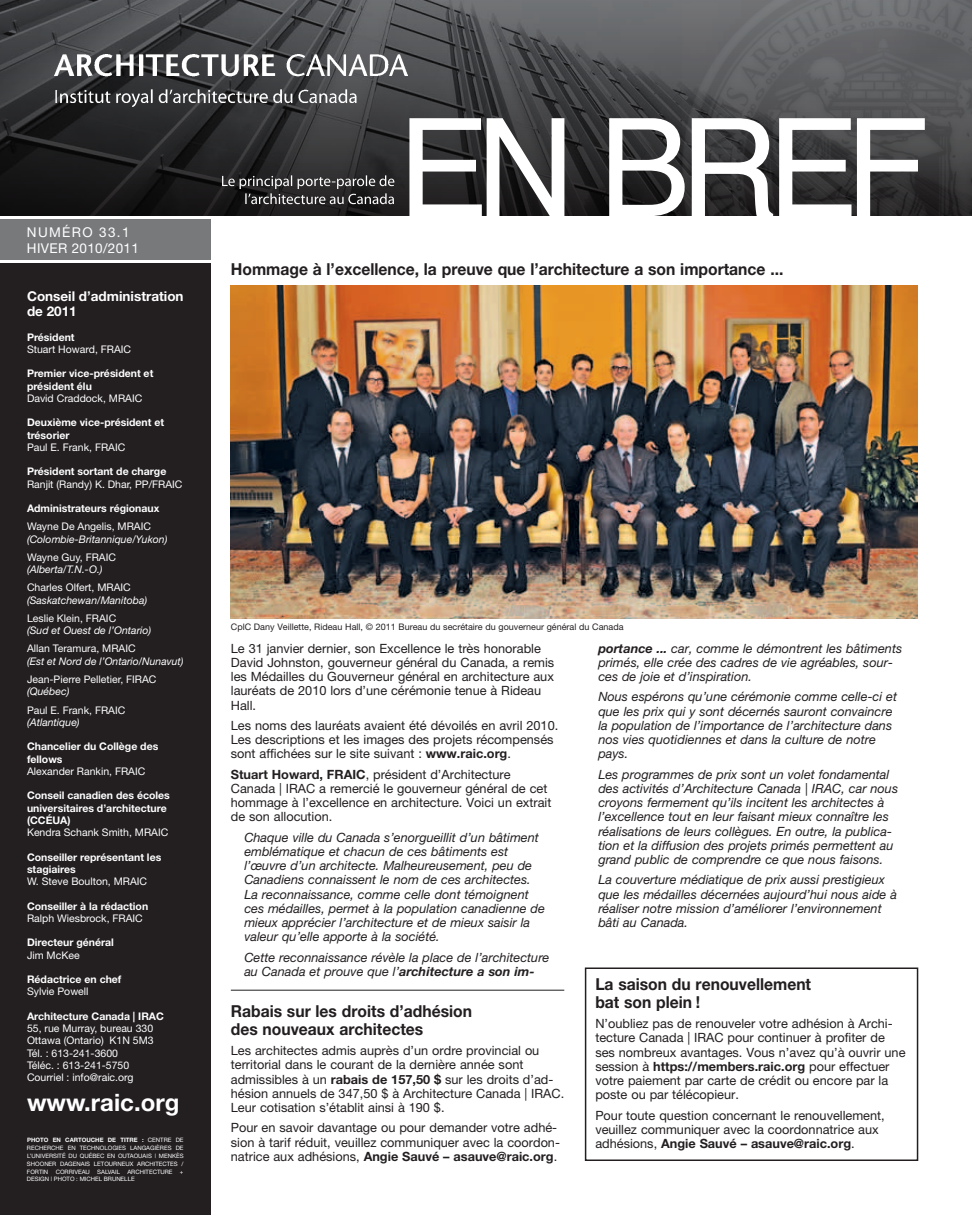
<style>
.page{position:relative;width:972px;height:1215px;background:#fff}
.page>*{position:absolute;margin:0;border:0;box-sizing:border-box;transform-origin:0 0}
.t1{font:700 24px "Helvetica Neue";color:#fff}
.t2{font:700 16.5px/18px "Helvetica Neue LT Std";color:#231f20;scale:.95 1}
.t3{font:700 13.5px/15.3px "Helvetica Neue";color:#fff}
.t4{font:13.5px/16.5px "Helvetica Neue";letter-spacing:.025em;color:#fff}
.t5{font:12.75px/14.2px "Helvetica Neue LT Std";color:#231f20}
.t6{font:italic 12.75px/14.2px "Helvetica Neue LT Std";color:#231f20}
.t7{font:10.5px/12.3px "Helvetica Neue LT Std";color:#fff}
.t8{font:700 10.5px/12.3px "Helvetica Neue LT Std";color:#fff}
.t9{font:italic 10.5px "Helvetica Neue LT Std";color:#fff}
.t10{font:9px "Helvetica Neue LT Std";color:#231f20}
.t11{font:6px/7.8px "Helvetica Neue";color:#fff;text-align:justify}
.s1{font-weight:700}
</style>
<div class="page">
<div style="left:0;top:263px;width:211px;height:952px;background:#231f20"></div>
<div style="left:0;top:219px;width:211px;height:41px;background:#77797b"></div>
<img style="left:0;top:0;width:682px;height:216px">
<img style="left:682px;top:0;width:290px;height:216px">
<img style="left:54px;top:54px;width:354px;height:53px">
<svg style="left:409px;top:118px;width:516px;height:98px"></svg>
<svg style="left:222px;top:175px;width:172px;height:29px"></svg>
<img style="left:231px;top:286px;width:687px;height:333px">
<div style="left:585px;top:968px;width:333px;height:193px;border:2px solid #231f20"></div>
<hr style="left:231px;top:990px;width:333px;height:1px;background:#231f20">
<p class="t4" style="left:27px;top:223px;width:114px">NUMÉRO 33.1<br>HIVER 2010/2011</p>
<p class="t3" style="left:27px;top:288px;width:158px">Conseil d’administration de 2011</p>
<p class="t8" style="left:27px;top:330px;width:49px">Président</p>
<p class="t7" style="left:27px;top:343px;width:106px">Stuart Howard, FRAIC</p>
<p class="t8" style="left:27px;top:367px;width:128px">Premier vice-président et président élu</p>
<p class="t7" style="left:27px;top:392px;width:117px">David Craddock, MRAIC</p>
<p class="t8" style="left:27px;top:416px;width:139px">Deuxième vice-président et trésorier</p>
<p class="t7" style="left:27px;top:441px;width:100px">Paul E. Frank, FRAIC</p>
<p class="t8" style="left:27px;top:465px;width:141px">Président sortant de charge</p>
<p class="t7" style="left:27px;top:478px;width:157px">Ranjit (Randy) K. Dhar, PP/FRAIC</p>
<p class="t8" style="left:27px;top:502px;width:134px">Administrateurs régionaux</p>
<p class="t7" style="left:27px;top:520px;width:126px">Wayne De Angelis, MRAIC</p>
<p class="t9" style="left:27px;top:533px;width:142px">(Colombie-Britannique/Yukon)</p>
<p class="t7" style="left:27px;top:551px;width:91px">Wayne Guy, FRAIC</p>
<p class="t9" style="left:27px;top:563px;width:77px">(Alberta/T.N.-O.)</p>
<p class="t7" style="left:27px;top:581px;width:105px">Charles Olfert, MRAIC</p>
<p class="t9" style="left:27px;top:594px;width:122px">(Saskatchewan/Manitoba)</p>
<p class="t7" style="left:27px;top:612px;width:91px">Leslie Klein, FRAIC</p>
<p class="t9" style="left:27px;top:624px;width:126px">(Sud et Ouest de l’Ontario)</p>
<p class="t7" style="left:27px;top:642px;width:110px">Allan Teramura, MRAIC</p>
<p class="t9" style="left:27px;top:655px;width:158px">(Est et Nord de l’Ontario/Nunavut)</p>
<p class="t7" style="left:27px;top:673px;width:131px">Jean-Pierre Pelletier, FIRAC</p>
<p class="t9" style="left:27px;top:685px;width:44px">(Québec)</p>
<p class="t7" style="left:27px;top:703px;width:100px">Paul E. Frank, FRAIC</p>
<p class="t9" style="left:27px;top:716px;width:54px">(Atlantique)</p>
<p class="t8" style="left:27px;top:740px;width:133px">Chancelier du Collège des fellows</p>
<p class="t7" style="left:27px;top:765px;width:120px">Alexander Rankin, FRAIC</p>
<p class="t8" style="left:27px;top:789px;width:144px">Conseil canadien des écoles universitaires d’architecture (CCÉUA)</p>
<p class="t7" style="left:27px;top:826px;width:143px">Kendra Schank Smith, MRAIC</p>
<p class="t8" style="left:27px;top:850px;width:136px">Conseiller représentant les stagiaires</p>
<p class="t7" style="left:27px;top:875px;width:122px">W. Steve Boulton, MRAIC</p>
<p class="t8" style="left:27px;top:899px;width:123px">Conseiller à la rédaction</p>
<p class="t7" style="left:27px;top:912px;width:117px">Ralph Wiesbrock, FRAIC</p>
<p class="t8" style="left:27px;top:936px;width:88px">Directeur général</p>
<p class="t7" style="left:27px;top:949px;width:54px">Jim McKee</p>
<p class="t8" style="left:27px;top:973px;width:96px">Rédactrice en chef</p>
<p class="t7" style="left:27px;top:985px;width:63px">Sylvie Powell</p>
<p class="t8" style="left:27px;top:1010px;width:138px">Architecture Canada | IRAC</p>
<p class="t7" style="left:27px;top:1022px;width:128px">55, rue Murray, bureau 330<br>Ottawa (Ontario) K1N 5M3<br>Tél. : 613-241-3600<br>Téléc. : 613-241-5750<br>Courriel : info@raic.org</p>
<h1 class="t1" style="left:27px;top:1088px;width:154px">www.raic.org</h1>
<p class="t11" style="left:27px;top:1136px;width:158px"><span class="s1">photo en cartouche de titre :</span> CENTRE DE RECHERCHE EN TECHNOLOGIES LANGAGIÈRES DE L’UNIVERSITÉ DU QUÉBEC EN OUTAOUAIS | MENKÈS SHOONER DAGENAIS LETOURNEUX ARCHITECTES / FORTIN CORR IVEAU SALVAIL</p>
<p class="t11" style="left:27px;top:1167px;width:158px;text-indent:100px">ARCHITECTURE +<br>DESIGN | PHOTO : MICHEL BRUNELLE</p>
<p class="t2" style="left:231px;top:260px;width:583px">Hommage à l’excellence, la preuve que l’architecture a son importance ...</p>
<p class="t10" style="left:231px;top:621px;width:394px">CplC Dany Veillette, Rideau Hall, © 2011 Bureau du secrétaire du gouverneur général du Canada</p>
<p class="t5" style="left:231px;top:641px;width:325px">Le 31 janvier dernier, son Excellence le très honorable David Johnston, gouverneur général du Canada, a remis les Médailles du Gouverneur général en architecture aux lauréats de 2010 lors d’une cérémonie tenue à Rideau Hall.</p>
<p class="t5" style="left:231px;top:718px;width:329px">Les noms des lauréats avaient été dévoilés en avril 2010.<br>Les descriptions et les images des projets récompensés sont affichées sur le site suivant : <span class="s1">www.raic.org</span>.</p>
<p class="t5" style="left:231px;top:767px;width:322px"><span class="s1">Stuart Howard, FRAIC</span>, président d’Architecture Canada | IRAC a remercié le gouverneur général de cet hommage à l’excellence en architecture. Voici un extrait de son allocution.</p>
<p class="t6" style="left:244px;top:830px;width:302px">Chaque ville du Canada s’enorgueillit d’un bâtiment emblématique et chacun de ces bâtiments est l’œuvre d’un architecte. Malheureusement, peu de Canadiens connaissent le nom de ces architectes.<br>La reconnaissance, comme celle dont témoignent ces médailles, permet à la population canadienne de mieux apprécier l’architecture et de mieux saisir la valeur qu’elle apporte à la société.</p>
<p class="t6" style="left:244px;top:950px;width:307px">Cette reconnaissance révèle la place de l’architecture au Canada et prouve que l’<span class="s1">architecture a son im-</span></p>
<p class="t2" style="left:231px;top:1002px;width:255px">Rabais sur les droits d’adhésion des nouveaux architectes</p>
<p class="t5" style="left:231px;top:1043px;width:335px">Les architectes admis auprès d’un ordre provincial ou territorial dans le courant de la dernière année sont admissibles à un <span class="s1">rabais de 157,50 $</span> sur les droits d’ad&shy;hésion annuels de 347,50 $ à Architecture Canada | IRAC.<br>Leur cotisation s’établit ainsi à 190 $.</p>
<p class="t5" style="left:231px;top:1120px;width:331px">Pour en savoir davantage ou pour demander votre adhé&shy;sion à tarif réduit, veuillez communiquer avec la coordon&shy;natrice aux adhésions, <span class="s1">Angie Sauvé – asauve@raic.org</span>.</p>
<p class="t6" style="left:598px;top:641px;width:305px"><span class="s1">portance ...</span> car, comme le démontrent les bâtiments primés, elle crée des cadres de vie agréables, sour&shy;ces de joie et d’inspiration.</p>
<p class="t6" style="left:598px;top:689px;width:300px">Nous espérons qu’une cérémonie comme celle-ci et que les prix qui y sont décernés sauront convaincre la population de l’importance de l’architecture dans nos vies quotidiennes et dans la culture de notre pays.</p>
<p class="t6" style="left:598px;top:767px;width:301px">Les programmes de prix sont un volet fondamental des activités d’Architecture Canada | IRAC, car nous croyons fermement qu’ils incitent les architectes à l’excellence tout en leur faisant mieux connaître les réalisations de leurs collègues. En outre, la publica&shy;tion et la diffusion des projets primés permettent au grand public de comprendre ce que nous faisons.</p>
<p class="t6" style="left:598px;top:873px;width:300px">La couverture médiatique de prix aussi prestigieux que les médailles décernées aujourd’hui nous aide à réaliser notre mission d’améliorer l’environnement bâti au Canada.</p>
<p class="t2" style="left:595px;top:975px;width:229px">La saison du renouvellement bat son plein !</p>
<p class="t5" style="left:595px;top:1016px;width:312px">N’oubliez pas de renouveler votre adhésion à Archi&shy;tecture Canada | IRAC pour continuer à profiter de ses nombreux avantages. Vous n’avez qu’à ouvrir une session à <span class="s1">https://members.raic.org</span> pour effectuer votre paiement par carte de crédit ou encore par la poste ou par télécopieur.</p>
<p class="t5" style="left:595px;top:1108px;width:291px">Pour toute question concernant le renouvellement, veuillez communiquer avec la coordonnatrice aux adhésions, <span class="s1">Angie Sauvé – asauve@raic.org</span>.</p>
</div>
